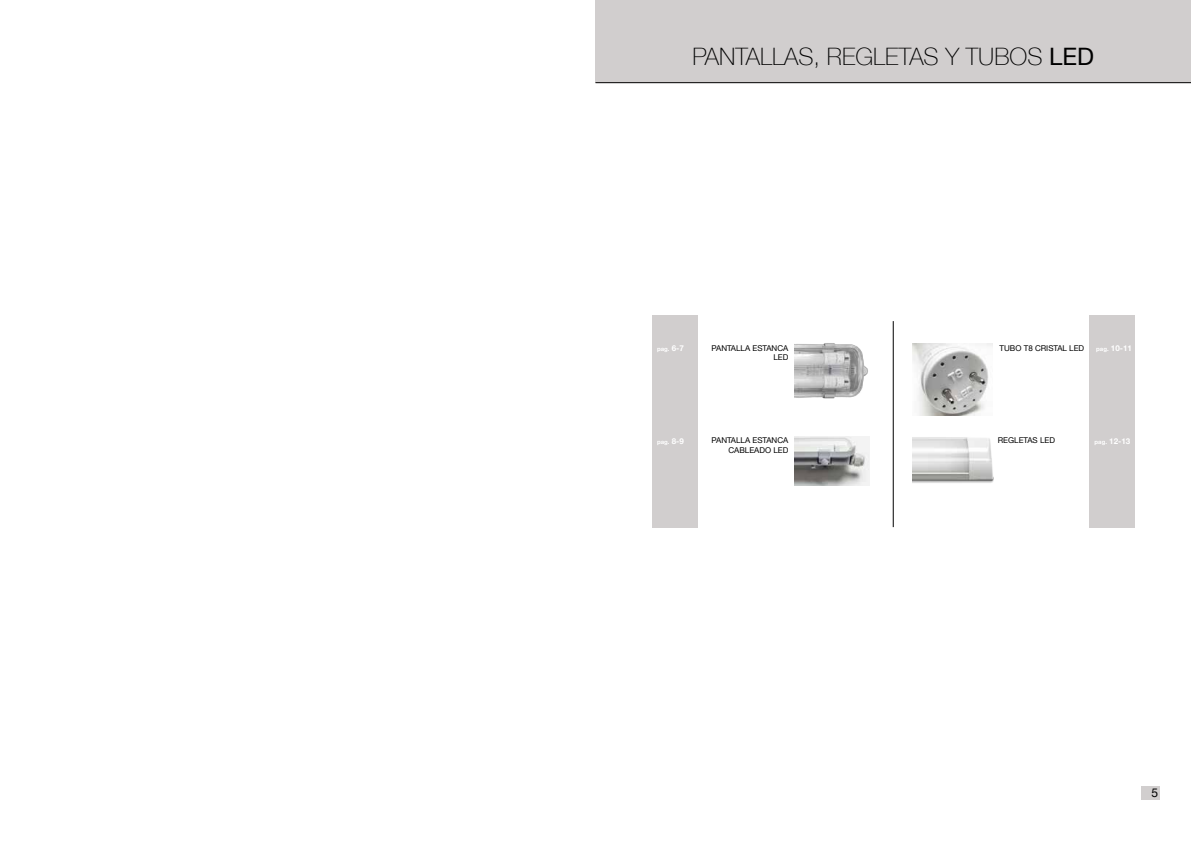
<style>
.page{position:relative;width:1191px;height:842px;background:#fff}
.page>*{position:absolute;margin:0;border:0;box-sizing:border-box;transform-origin:0 0}
.t1{font:100 24px "Helvetica Neue";color:#000}
.t2{font:12px "Helvetica Neue";color:#000}
.t3{font:8px/9.6px "Helvetica Neue";color:#000;text-align:right}
.t4{font:700 8px "Helvetica Neue";color:#fff}
.t5{font:700 6px "Helvetica Neue";color:#fff}
.s1{font-weight:400}
.s2{font-size:8px}
.s3{font-size:6px}
</style>
<div class="page">
<div style="left:652px;top:315px;width:45px;height:212px;background:#d1cece"></div>
<div style="left:1089px;top:315px;width:46px;height:212px;background:#d1cece"></div>
<div style="left:595px;top:0;width:596px;height:83px;background:#d1cece"></div>
<hr style="left:595px;top:82px;width:596px;height:1px;background:#000">
<div style="left:1141px;top:786px;width:19px;height:13px;background:#d1cece"></div>
<img style="left:794px;top:343px;width:74px;height:56px">
<img style="left:794px;top:437px;width:75px;height:49px">
<img style="left:912px;top:343px;width:80px;height:72px">
<img style="left:912px;top:437px;width:82px;height:46px">
<hr style="left:893px;top:321px;width:1px;height:206px;background:#000">
<h1 class="t1" style="left:692px;top:38px;width:403px">PANTALLAS, REGLETAS Y TUBOS <span class="s1">LED</span></h1>
<p class="t3" style="left:711px;top:344px;width:78px">PANTALLA ESTANCA<br>LED</p>
<p class="t5" style="left:657px;top:344px;width:28px">pag. <span class="s2">6-7</span></p>
<p class="t3" style="left:999px;top:344px;width:86px">TUBO T8 CRISTAL LED</p>
<p class="t4" style="left:1096px;top:342px;width:37px"><span class="s3">pag.</span> 10-11</p>
<p class="t3" style="left:711px;top:436px;width:78px">PANTALLA ESTANCA<br>CABLEADO LED</p>
<p class="t3" style="left:997px;top:436px;width:59px">REGLETAS LED</p>
<p class="t5" style="left:657px;top:437px;width:28px">pag. <span class="s2">8-9</span></p>
<p class="t4" style="left:1094px;top:434px;width:37px"><span class="s3">pag.</span> 12-13</p>
<h2 class="t2" style="left:1151px;top:784px;width:8px">5</h2>
</div>
